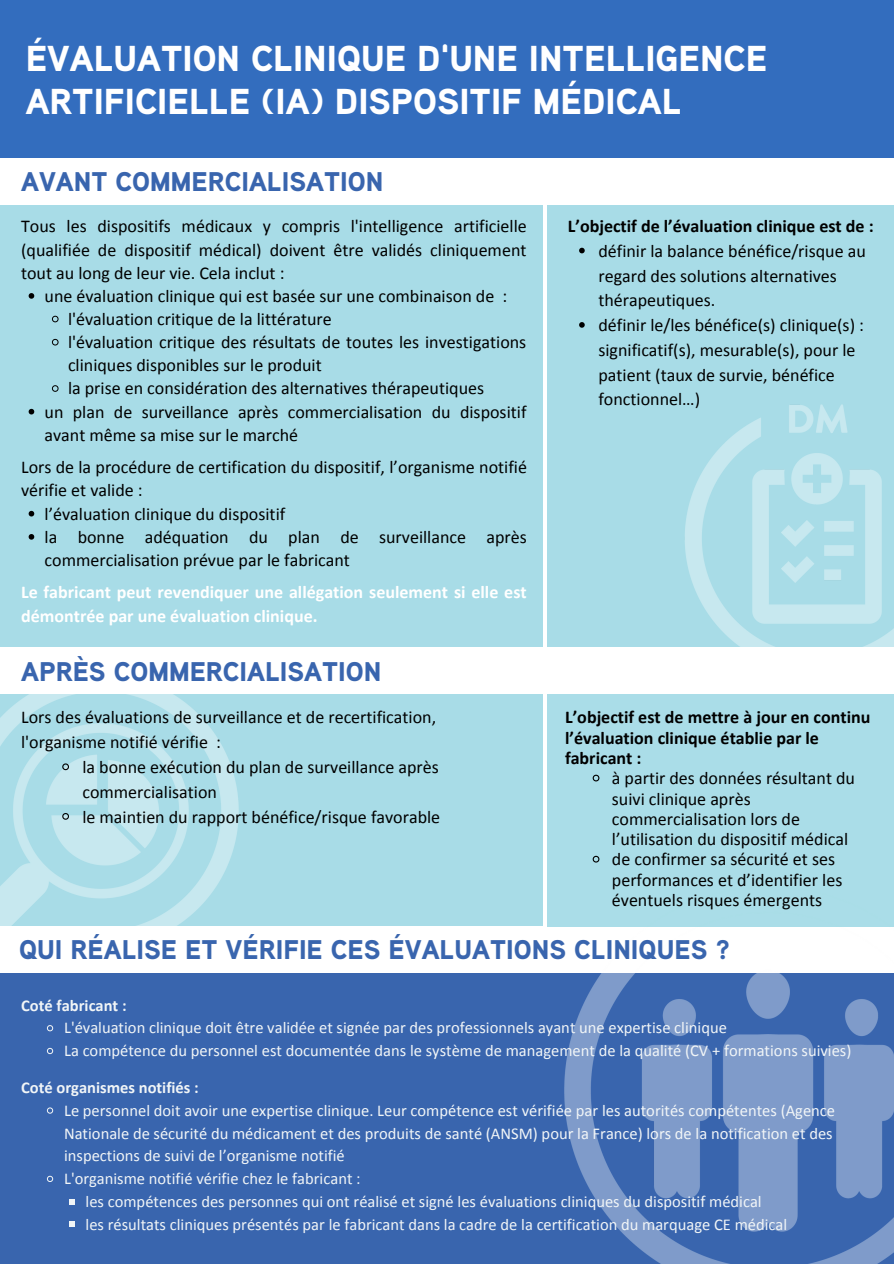
<style>
.page{position:relative;width:894px;height:1264px;background:#fff}
.page>*{position:absolute;margin:0;border:0;box-sizing:border-box;transform-origin:0 0}
.t1{font:900 36px/43.7px "Aaux Pro";color:#fff}
.t2{font:900 27px "Aaux Pro";color:#3965ae}
.t3{font:18px/24.8px "Calibri";color:#000}
.t4{font:700 18px/20.2px "Calibri";color:#000}
.t5{font:700 18px/23.1px "Calibri";color:#fff}
.t6{font:16.5px/22.8px "Calibri";color:#f1f5f7}
.t7{font:700 16.5px "Calibri";color:#f1f5f7}
</style>
<div class="page">
<div style="left:0;top:0;width:893px;height:158px;background:#336dbe"></div>
<div style="left:0;top:675px;width:542px;height:251px;background:#a8dce7"></div>
<div style="left:0;top:158px;width:542px;height:500px;background:#a8dce7"></div>
<div style="left:547px;top:175px;width:346px;height:500px;background:#a8dce7"></div>
<div style="left:0;top:158px;width:893px;height:46px;background:#fff"></div>
<img style="left:685px;top:404px;width:208px;height:243px">
<img style="left:0;top:693px;width:252px;height:233px">
<div style="left:0;top:926px;width:893px;height:337px;background:#3965ae"></div>
<div style="left:0;top:926px;width:893px;height:46px;background:#fff"></div>
<img style="left:527px;top:854px;width:366px;height:409px">
<div style="left:547px;top:675px;width:346px;height:251px;background:#aadde8"></div>
<div style="left:0;top:647px;width:893px;height:46px;background:#fff"></div>
<svg style="left:61px;top:762px;width:9px;height:9px"></svg>
<svg style="left:61px;top:812px;width:9px;height:8px"></svg>
<svg style="left:592px;top:774px;width:8px;height:8px"></svg>
<svg style="left:592px;top:855px;width:8px;height:8px"></svg>
<svg style="left:46px;top:1025px;width:8px;height:6px"></svg>
<svg style="left:47px;top:1047px;width:7px;height:7px"></svg>
<svg style="left:46px;top:1107px;width:8px;height:7px"></svg>
<svg style="left:47px;top:1175px;width:7px;height:7px"></svg>
<svg style="left:69px;top:1199px;width:6px;height:5px"></svg>
<svg style="left:69px;top:1221px;width:6px;height:6px"></svg>
<svg style="left:579px;top:248px;width:5px;height:5px"></svg>
<svg style="left:579px;top:322px;width:5px;height:6px"></svg>
<svg style="left:29px;top:293px;width:5px;height:6px"></svg>
<svg style="left:52px;top:315px;width:7px;height:7px"></svg>
<svg style="left:52px;top:338px;width:7px;height:8px"></svg>
<svg style="left:52px;top:385px;width:7px;height:7px"></svg>
<svg style="left:29px;top:409px;width:5px;height:5px"></svg>
<svg style="left:29px;top:511px;width:5px;height:5px"></svg>
<svg style="left:29px;top:534px;width:5px;height:5px"></svg>
<p class="t1" style="left:26px;top:35px;width:743px">ÉVALUATION CLINIQUE D'UNE INTELLIGENCE<br>ARTIFICIELLE (IA) DISPOSITIF MÉDICAL</p>
<p class="t2" style="left:21px;top:164px;width:363px">AVANT COMMERCIALISATION</p>
<p class="t3" style="left:21px;top:215px;width:507px;line-height:23.1px;text-align:justify">Tous les dispositifs médicaux y compris l'intelligence artificielle (qualifiée de dispositif médical) doivent être validés cliniquement tout au long de leur vie. Cela inclut :</p>
<p class="t3" style="left:45px;top:283px;width:464px">une évaluation clinique qui est basée sur une combinaison de :</p>
<p class="t3" style="left:68px;top:306px;width:265px">l'évaluation critique de la littérature</p>
<p class="t3" style="left:68px;top:330px;width:459px;line-height:23.1px">l'évaluation critique des résultats de toutes les investigations cliniques disponibles sur le produit</p>
<p class="t3" style="left:68px;top:376px;width:417px">la prise en considération des alternatives thérapeutiques</p>
<p class="t3" style="left:45px;top:400px;width:483px;line-height:23.1px">un plan de surveillance après commercialisation du dispositif avant même sa mise sur le marché</p>
<p class="t3" style="left:21px;top:455px;width:507px;line-height:23.1px">Lors de la procédure de certification du dispositif, l’organisme notifié vérifie et valide :</p>
<p class="t3" style="left:45px;top:501px;width:242px">l’évaluation clinique du dispositif</p>
<p class="t3" style="left:45px;top:525px;width:483px;line-height:23.1px">la bonne adéquation du plan de surveillance après commercialisation prévue par le fabricant</p>
<p class="t5" style="left:21px;top:580px;width:507px">Le fabricant peut revendiquer une allégation seulement si elle est démontrée par une évaluation clinique.</p>
<p class="t2" style="left:21px;top:654px;width:362px">APRÈS COMMERCIALISATION</p>
<p class="t3" style="left:21px;top:705px;width:416px">Lors des évaluations de surveillance et de recertification, l'organisme notifié vérifie :</p>
<p class="t3" style="left:82px;top:754px;width:358px">la bonne exécution du plan de surveillance après commercialisation</p>
<p class="t3" style="left:82px;top:804px;width:359px">le maintien du rapport bénéfice/risque favorable</p>
<p class="t4" style="left:567px;top:216px;width:307px">L’objectif de l’évaluation clinique est de :</p>
<p class="t3" style="left:598px;top:238px;width:269px">définir la balance bénéfice/risque au regard des solutions alternatives thérapeutiques.</p>
<p class="t3" style="left:598px;top:312px;width:267px">définir le/les bénéfice(s) clinique(s) : significatif(s), mesurable(s), pour le patient (taux de survie, bénéfice fonctionnel…)</p>
<p class="t4" style="left:565px;top:707px;width:307px">L’objectif est de mettre à jour en continu l’évaluation clinique établie par le fabricant :</p>
<p class="t3" style="left:611px;top:768px;width:244px;line-height:20.2px">à partir des données résultant du suivi clinique après commercialisation lors de l’utilisation du dispositif médical</p>
<p class="t3" style="left:611px;top:849px;width:232px;line-height:20.2px">de confirmer sa sécurité et ses performances et d’identifier les éventuels risques émergents</p>
<p class="t2" style="left:19px;top:931px;width:712px">QUI RÉALISE ET VÉRIFIE CES ÉVALUATIONS CLINIQUES ?</p>
<p class="t7" style="left:21px;top:994px;width:107px">Coté fabricant :</p>
<p class="t6" style="left:64px;top:1016px;width:664px">L'évaluation clinique doit être validée et signée par des professionnels ayant une expertise clinique</p>
<p class="t6" style="left:64px;top:1039px;width:788px">La compétence du personnel est documentée dans le système de management de la qualité (CV + formations suivies)</p>
<p class="t7" style="left:21px;top:1077px;width:179px">Coté organismes notifiés :</p>
<p class="t6" style="left:64px;top:1098px;width:772px">Le personnel doit avoir une expertise clinique. Leur compétence est vérifiée par les autorités compétentes (Agence<br>Nationale de sécurité du médicament et des produits de santé (ANSM) pour la France) lors de la notification et des inspections de suivi de l’organisme notifié</p>
<p class="t6" style="left:64px;top:1167px;width:298px">L'organisme notifié vérifie chez le fabricant :</p>
<p class="t6" style="left:85px;top:1189px;width:677px">les compétences des personnes qui ont réalisé et signé les évaluations cliniques du dispositif médical</p>
<p class="t6" style="left:85px;top:1212px;width:703px">les résultats cliniques présentés par le fabricant dans la cadre de la certification du marquage CE médical</p>
</div>
